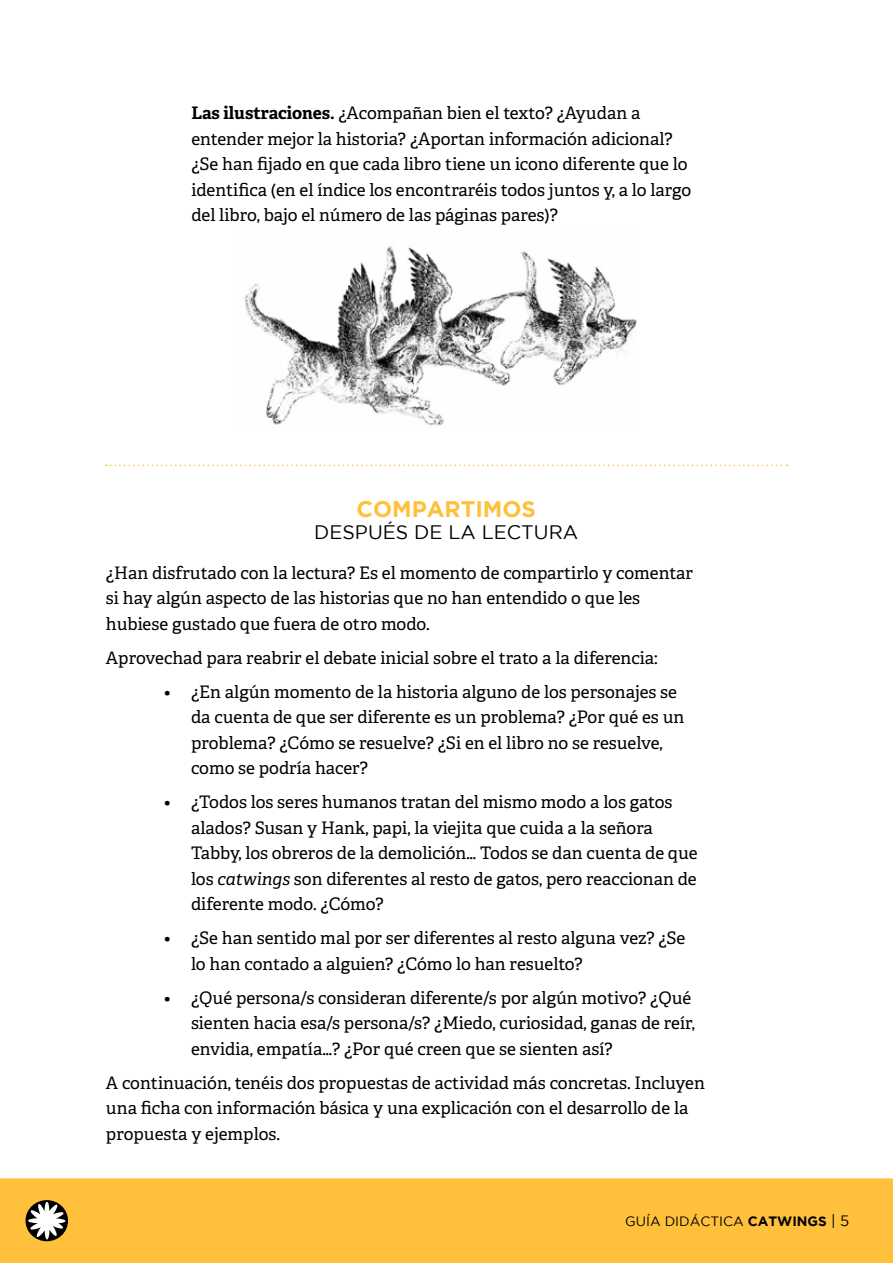
<style>
.page{position:relative;width:893px;height:1263px;background:#fff}
.page>*{position:absolute;margin:0;border:0;box-sizing:border-box;transform-origin:0 0}
.t1{font:700 22.5px "Gotham";color:#ffc03c}
.t2{font:19.5px "Gotham";color:#000}
.t3{font:17.25px/25.5px "Adelle PE";color:#000}
.t4{font:13.5px "Gotham";color:#000}
.s1{font-weight:700}
.s2{font-style:italic}
.s3{font-size:15px}
</style>
<div class="page">
<div style="left:0;top:1178px;width:893px;height:85px;background:#ffc03c"></div>
<svg style="left:106px;top:465px;width:681px;height:1px"></svg>
<img style="left:244px;top:246px;width:393px;height:180px">
<svg style="left:26px;top:1200px;width:42px;height:41px"></svg>
<svg style="left:28px;top:1202px;width:37px;height:37px"></svg>
<p class="t3" style="left:191px;top:100px;width:502px"><span class="s1">Las ilustraciones.</span> ¿Acompañan bien el texto? ¿Ayudan a entender mejor la historia? ¿Aportan información adicional? ¿Se han fijado en que cada libro tiene un icono diferente que lo identifica (en el índice los encontraréis todos juntos y, a lo largo del libro, bajo el número de las páginas pares)?</p>
<h1 class="t1" style="left:356px;top:496px;width:181px">COMPARTIMOS</h1>
<p class="t2" style="left:314px;top:521px;width:265px">DESPUÉS DE LA LECTURA</p>
<p class="t3" style="left:106px;top:559px;width:589px">¿Han disfrutado con la lectura? Es el momento de compartirlo y comentar si hay algún aspecto de las historias que no han entendido o que les hubiese gustado que fuera de otro modo.</p>
<p class="t3" style="left:106px;top:644px;width:553px">Aprovechad para reabrir el debate inicial sobre el trato a la diferencia:</p>
<p class="t3" style="left:191px;top:678px;width:495px;text-indent:-27px">• ¿En algún momento de la historia alguno de los personajes se da cuenta de que ser diferente es un problema? ¿Por qué es un problema? ¿Cómo se resuelve? ¿Si en el libro no se resuelve, como se podría hacer?</p>
<p class="t3" style="left:191px;top:789px;width:508px;text-indent:-27px">• ¿Todos los seres humanos tratan del mismo modo a los gatos alados? Susan y Hank, papi, la viejita que cuida a la señora Tabby, los obreros de la demolición… Todos se dan cuenta de que los <span class="s2">catwings</span> son diferentes al resto de gatos, pero reaccionan de diferente modo. ¿Cómo?</p>
<p class="t3" style="left:191px;top:925px;width:496px;text-indent:-27px">• ¿Se han sentido mal por ser diferentes al resto alguna vez? ¿Se lo han contado a alguien? ¿Cómo lo han resuelto?</p>
<p class="t3" style="left:191px;top:984px;width:505px;text-indent:-27px">• ¿Qué persona/s consideran diferente/s por algún motivo? ¿Qué sienten hacia esa/s persona/s? ¿Miedo, curiosidad, ganas de reír, envidia, empatía…? ¿Por qué creen que se sienten así?</p>
<p class="t3" style="left:106px;top:1069px;width:600px">A continuación, tenéis dos propuestas de actividad más concretas. Incluyen una ficha con información básica y una explicación con el desarrollo de la propuesta y ejemplos.</p>
<p class="t4" style="left:625px;top:1214px;width:226px">GUÍA DIDÁCTICA <span class="s1">CATWINGS</span> <span class="s3">| 5</span></p>
</div>
